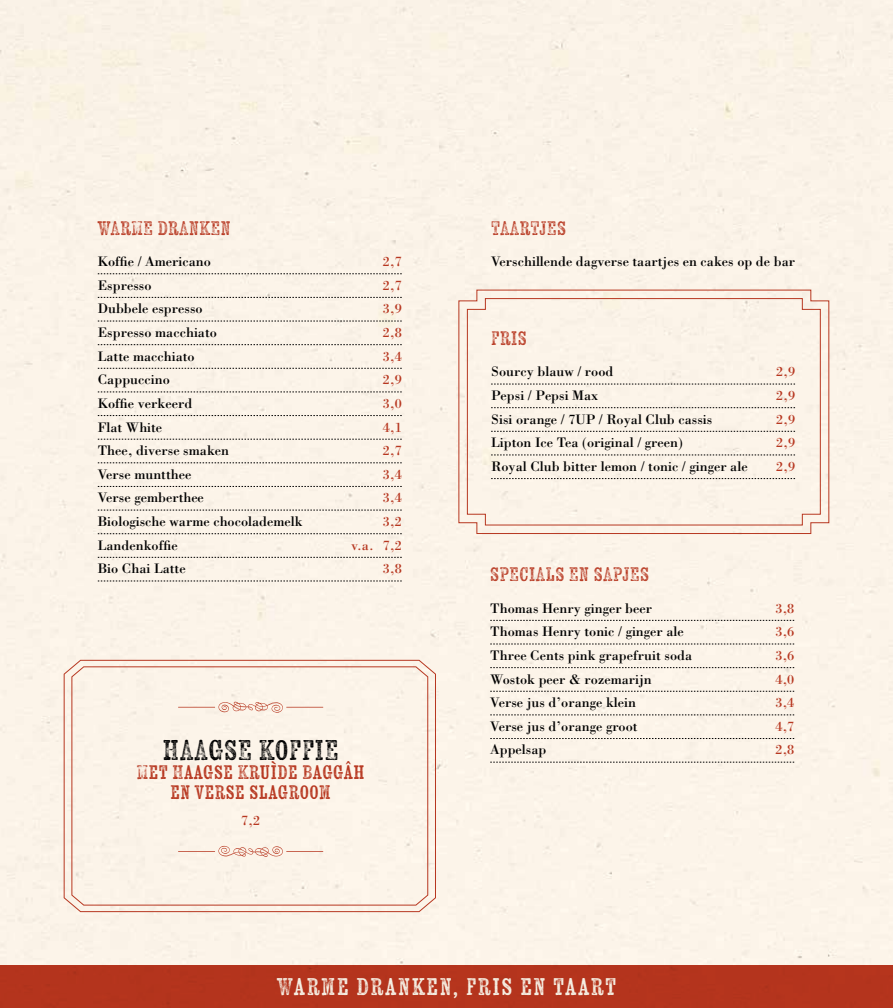
<style>
.page{position:relative;width:893px;height:1008px;background:#fff}
.page>*{position:absolute;margin:0;border:0;box-sizing:border-box;transform-origin:0 0}
.t1{font:28.5px "Kiln Serif";letter-spacing:.03em;color:#000}
.t2{font:24px "Kiln Serif";letter-spacing:.07em;color:#f6f0e4}
.t3{font:19.5px/19.5px "Kiln Serif";letter-spacing:.03em;color:#b73720;text-align:center}
.t4{font:14.25px "Bodoni";color:#000}
.t5{font:14.25px "Bodoni";color:#b73720}
</style>
<div class="page">
<div style="left:0;top:0;width:893px;height:965px;background:#fcf4e9"></div>
<div style="left:0;top:965px;width:893px;height:43px;background:#b73720"></div>
<svg style="left:98px;top:273px;width:304px;height:1px"></svg>
<svg style="left:98px;top:297px;width:304px;height:1px"></svg>
<svg style="left:98px;top:321px;width:304px;height:1px"></svg>
<svg style="left:98px;top:344px;width:304px;height:1px"></svg>
<svg style="left:98px;top:368px;width:304px;height:1px"></svg>
<svg style="left:98px;top:392px;width:304px;height:1px"></svg>
<svg style="left:98px;top:415px;width:304px;height:1px"></svg>
<svg style="left:98px;top:439px;width:304px;height:1px"></svg>
<svg style="left:98px;top:462px;width:304px;height:1px"></svg>
<svg style="left:98px;top:486px;width:304px;height:1px"></svg>
<svg style="left:98px;top:510px;width:304px;height:1px"></svg>
<svg style="left:98px;top:533px;width:304px;height:1px"></svg>
<svg style="left:98px;top:557px;width:304px;height:1px"></svg>
<svg style="left:98px;top:581px;width:304px;height:1px"></svg>
<svg style="left:490px;top:620px;width:304px;height:1px"></svg>
<svg style="left:490px;top:644px;width:304px;height:1px"></svg>
<svg style="left:490px;top:667px;width:304px;height:1px"></svg>
<svg style="left:490px;top:691px;width:304px;height:1px"></svg>
<svg style="left:490px;top:714px;width:304px;height:1px"></svg>
<svg style="left:490px;top:738px;width:304px;height:1px"></svg>
<svg style="left:490px;top:762px;width:304px;height:1px"></svg>
<svg style="left:458px;top:289px;width:372px;height:245px;background:#f7ece0"></svg>
<div style="left:63px;top:659px;width:373px;height:253px;background:#fcf4e9"></div>
<h3 class="t3" style="left:98px;top:218px;width:134px">WARME DRANKEN</h3>
<p class="t4" style="left:98px;top:253px;width:115px">Koffie / Americano</p>
<p class="t5" style="left:383px;top:253px;width:20px">2,7</p>
<p class="t4" style="left:98px;top:276px;width:55px">Espresso</p>
<p class="t5" style="left:383px;top:276px;width:20px">2,7</p>
<p class="t4" style="left:98px;top:300px;width:106px">Dubbele espresso</p>
<p class="t5" style="left:383px;top:300px;width:20px">3,9</p>
<p class="t4" style="left:98px;top:323px;width:121px">Espresso macchiato</p>
<p class="t5" style="left:383px;top:323px;width:20px">2,8</p>
<p class="t4" style="left:98px;top:347px;width:98px">Latte macchiato</p>
<p class="t5" style="left:383px;top:347px;width:20px">3,4</p>
<p class="t4" style="left:98px;top:371px;width:74px">Cappuccino</p>
<p class="t5" style="left:383px;top:371px;width:20px">2,9</p>
<p class="t4" style="left:98px;top:394px;width:96px">Koffie verkeerd</p>
<p class="t5" style="left:383px;top:394px;width:20px">3,0</p>
<p class="t4" style="left:98px;top:418px;width:66px">Flat White</p>
<p class="t5" style="left:383px;top:418px;width:20px">4,1</p>
<p class="t4" style="left:98px;top:442px;width:133px">Thee, diverse smaken</p>
<p class="t5" style="left:383px;top:442px;width:20px">2,7</p>
<p class="t4" style="left:98px;top:465px;width:95px">Verse muntthee</p>
<p class="t5" style="left:383px;top:465px;width:20px">3,4</p>
<p class="t4" style="left:98px;top:489px;width:108px">Verse gemberthee</p>
<p class="t5" style="left:383px;top:489px;width:20px">3,4</p>
<p class="t4" style="left:98px;top:512px;width:207px">Biologische warme chocolademelk</p>
<p class="t5" style="left:383px;top:512px;width:20px">3,2</p>
<p class="t4" style="left:98px;top:536px;width:81px">Landenkoffie</p>
<p class="t5" style="left:351px;top:536px;width:52px">v.a. 7,2</p>
<p class="t4" style="left:98px;top:560px;width:89px">Bio Chai Latte</p>
<p class="t5" style="left:383px;top:560px;width:20px">3,8</p>
<h3 class="t3" style="left:490px;top:564px;width:160px">SPECIALS EN SAPJES</h3>
<p class="t4" style="left:490px;top:599px;width:163px">Thomas Henry ginger beer</p>
<p class="t5" style="left:775px;top:599px;width:20px">3,8</p>
<p class="t4" style="left:490px;top:623px;width:195px">Thomas Henry tonic / ginger ale</p>
<p class="t5" style="left:775px;top:623px;width:20px">3,6</p>
<p class="t4" style="left:490px;top:646px;width:203px">Three Cents pink grapefruit soda</p>
<p class="t5" style="left:775px;top:646px;width:20px">3,6</p>
<p class="t4" style="left:490px;top:670px;width:163px">Wostok peer &amp; rozemarijn</p>
<p class="t5" style="left:775px;top:670px;width:20px">4,0</p>
<p class="t4" style="left:490px;top:694px;width:147px">Verse jus d’orange klein</p>
<p class="t5" style="left:775px;top:694px;width:20px">3,4</p>
<p class="t4" style="left:490px;top:717px;width:149px">Verse jus d’orange groot</p>
<p class="t5" style="left:775px;top:717px;width:20px">4,7</p>
<p class="t4" style="left:490px;top:741px;width:58px">Appelsap</p>
<p class="t5" style="left:775px;top:741px;width:20px">2,8</p>
<h3 class="t3" style="left:491px;top:218px;width:76px">TAARTJES</h3>
<p class="t4" style="left:491px;top:253px;width:305px">Verschillende dagverse taartjes en cakes op de bar</p>
<h3 class="t3" style="left:491px;top:328px;width:37px">FRIS</h3>
<p class="t4" style="left:491px;top:363px;width:124px">Sourcy blauw / rood</p>
<p class="t5" style="left:776px;top:363px;width:20px">2,9</p>
<p class="t4" style="left:491px;top:386px;width:109px">Pepsi / Pepsi Max</p>
<p class="t5" style="left:776px;top:386px;width:20px">2,9</p>
<p class="t4" style="left:491px;top:410px;width:223px">Sisi orange / 7UP / Royal Club cassis</p>
<p class="t5" style="left:776px;top:410px;width:20px">2,9</p>
<p class="t4" style="left:491px;top:434px;width:193px">Lipton Ice Tea (original / green)</p>
<p class="t5" style="left:776px;top:434px;width:20px">2,9</p>
<p class="t4" style="left:491px;top:457px;width:258px">Royal Club bitter lemon / tonic / ginger ale</p>
<p class="t5" style="left:776px;top:457px;width:20px">2,9</p>
<h1 class="t1" style="left:163px;top:731px;width:177px">HAAGSE KOFFIE</h1>
<h3 class="t3" style="left:137px;top:762px;width:229px">MET HAAGSE KRUÌDE BAGGÂH<br>EN VERSE SLAGROOM</h3>
<p class="t5" style="left:241px;top:812px;width:20px">7,2</p>
<h2 class="t2" style="left:277px;top:971px;width:341px">WARME DRANKEN, FRIS EN TAART</h2>
</div>
